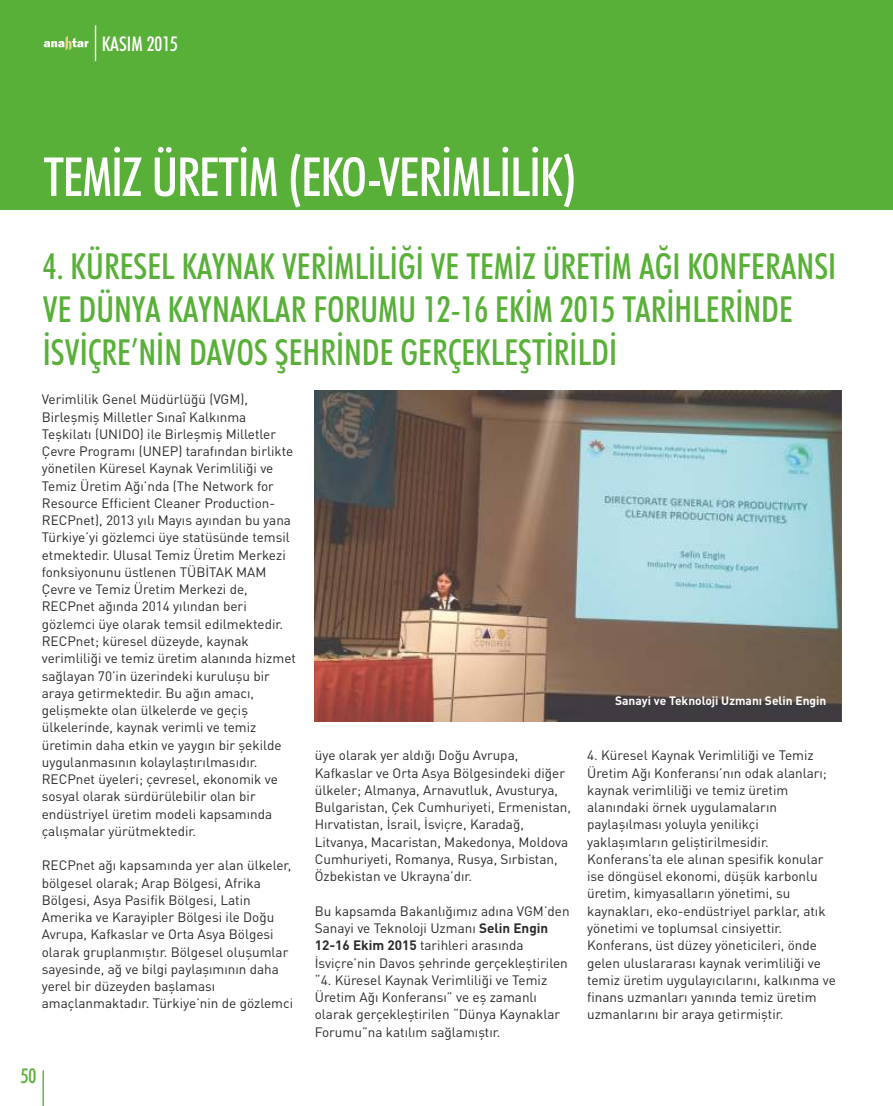
<style>
.page{position:relative;width:893px;height:1106px;background:#fff}
.page>*{position:absolute;margin:0;border:0;box-sizing:border-box;transform-origin:0 0}
.t1{font:500 condensed 54px "Futura BT";letter-spacing:-.025em;color:#fefefe}
.t2{font:500 condensed 36px/43px "Futura BT";color:#59b039}
.t3{font:500 condensed 20.25px "Futura BT";color:#fefefe}
.t4{font:500 condensed 20.25px "Futura BT";color:#59b039}
.t5{font:13.5px/17.2px "DIN Pro";color:#2b2a29}
.t6{font:700 12px "DIN Pro";color:#fefefe}
.s1{font-weight:700}
</style>
<div class="page">
<svg style="left:43px;top:1070px;width:1px;height:36px"></svg>
<div style="left:0;top:0;width:893px;height:209px;background:#59b039"></div>
<svg style="left:95px;top:25px;width:1px;height:36px"></svg>
<svg style="left:44px;top:36px;width:44px;height:15px"></svg>
<img style="left:314px;top:390px;width:528px;height:331px">
<h3 class="t3" style="left:102px;top:36px;width:78px">KASIM 2015</h3>
<h1 class="t1" style="left:43px;top:155px;width:535px">TEMİZ ÜRETİM (EKO-VERİMLİLİK)</h1>
<h2 class="t2" style="left:43px;top:248px;width:795px">4. KÜRESEL KAYNAK VERİMLİLİĞİ VE TEMİZ ÜRETİM AĞI KONFERANSI<br>VE DÜNYA KAYNAKLAR FORUMU 12-16 EKİM 2015 TARİHLERİNDE<br>İSVİÇRE’NİN DAVOS ŞEHRİNDE GERÇEKLEŞTİRİLDİ</h2>
<p class="t5" style="left:42px;top:392px;width:256px">Verimlilik Genel Müdürlüğü (VGM), Birleşmiş Milletler Sınaî Kalkınma Teşkilatı (UNIDO) ile Birleşmiş Milletler Çevre Programı (UNEP) tarafından birlikte yönetilen Küresel Kaynak Verimliliği ve Temiz Üretim Ağı’nda (The Network for Resource Efficient Cleaner Production-RECPnet), 2013 yılı Mayıs ayından bu yana Türkiye’yi gözlemci üye statüsünde temsil etmektedir. Ulusal Temiz Üretim Merkezi fonksiyonunu üstlenen TÜBİTAK MAM Çevre ve Temiz Üretim Merkezi de, RECPnet ağında 2014 yılından beri gözlemci üye olarak temsil edilmektedir.<br>RECPnet; küresel düzeyde, kaynak verimliliği ve temiz üretim alanında hizmet sağlayan 70’in üzerindeki kuruluşu bir araya getirmektedir. Bu ağın amacı, gelişmekte olan ülkelerde ve geçiş ülkelerinde, kaynak verimli ve temiz üretimin daha etkin ve yaygın bir şekilde uygulanmasının kolaylaştırılmasıdır.<br>RECPnet üyeleri; çevresel, ekonomik ve sosyal olarak sürdürülebilir olan bir endüstriyel üretim modeli kapsamında çalışmalar yürütmektedir.</p>
<p class="t5" style="left:42px;top:858px;width:253px">RECPnet ağı kapsamında yer alan ülkeler, bölgesel olarak; Arap Bölgesi, Afrika Bölgesi, Asya Pasifik Bölgesi, Latin Amerika ve Karayipler Bölgesi ile Doğu Avrupa, Kafkaslar ve Orta Asya Bölgesi olarak gruplanmıştır. Bölgesel oluşumlar sayesinde, ağ ve bilgi paylaşımının daha yerel bir düzeyden başlaması amaçlanmaktadır. Türkiye’nin de gözlemci</p>
<h3 class="t4" style="left:21px;top:1067px;width:17px">50</h3>
<p class="t5" style="left:315px;top:748px;width:258px">üye olarak yer aldığı Doğu Avrupa, Kafkaslar ve Orta Asya Bölgesindeki diğer ülkeler; Almanya, Arnavutluk, Avusturya, Bulgaristan, Çek Cumhuriyeti, Ermenistan, Hırvatistan, İsrail, İsviçre, Karadağ, Litvanya, Macaristan, Makedonya, Moldova Cumhuriyeti, Romanya, Rusya, Sırbistan, Özbekistan ve Ukrayna’dır.</p>
<p class="t5" style="left:315px;top:903px;width:256px">Bu kapsamda Bakanlığımız adına VGM’den Sanayi ve Teknoloji Uzmanı <span class="s1">Selin Engin 12-16 Ekim 2015</span> tarihleri arasında İsviçre’nin Davos şehrinde gerçekleştirilen “4. Küresel Kaynak Verimliliği ve Temiz Üretim Ağı Konferansı” ve eş zamanlı olarak gerçekleştirilen “Dünya Kaynaklar Forumu”na katılım sağlamıştır.</p>
<p class="t6" style="left:615px;top:696px;width:213px">Sanayi ve Teknoloji Uzmanı Selin Engin</p>
<p class="t5" style="left:587px;top:748px;width:250px">4. Küresel Kaynak Verimliliği ve Temiz Üretim Ağı Konferansı’nın odak alanları; kaynak verimliliği ve temiz üretim alanındaki örnek uygulamaların paylaşılması yoluyla yenilikçi yaklaşımların geliştirilmesidir.<br>Konferans’ta ele alınan spesifik konular ise döngüsel ekonomi, düşük karbonlu üretim, kimyasalların yönetimi, su kaynakları, eko-endüstriyel parklar, atık yönetimi ve toplumsal cinsiyettir.<br>Konferans, üst düzey yöneticileri, önde gelen uluslararası kaynak verimliliği ve temiz üretim uygulayıcılarını, kalkınma ve finans uzmanları yanında temiz üretim uzmanlarını bir araya getirmiştir.</p>
</div>
